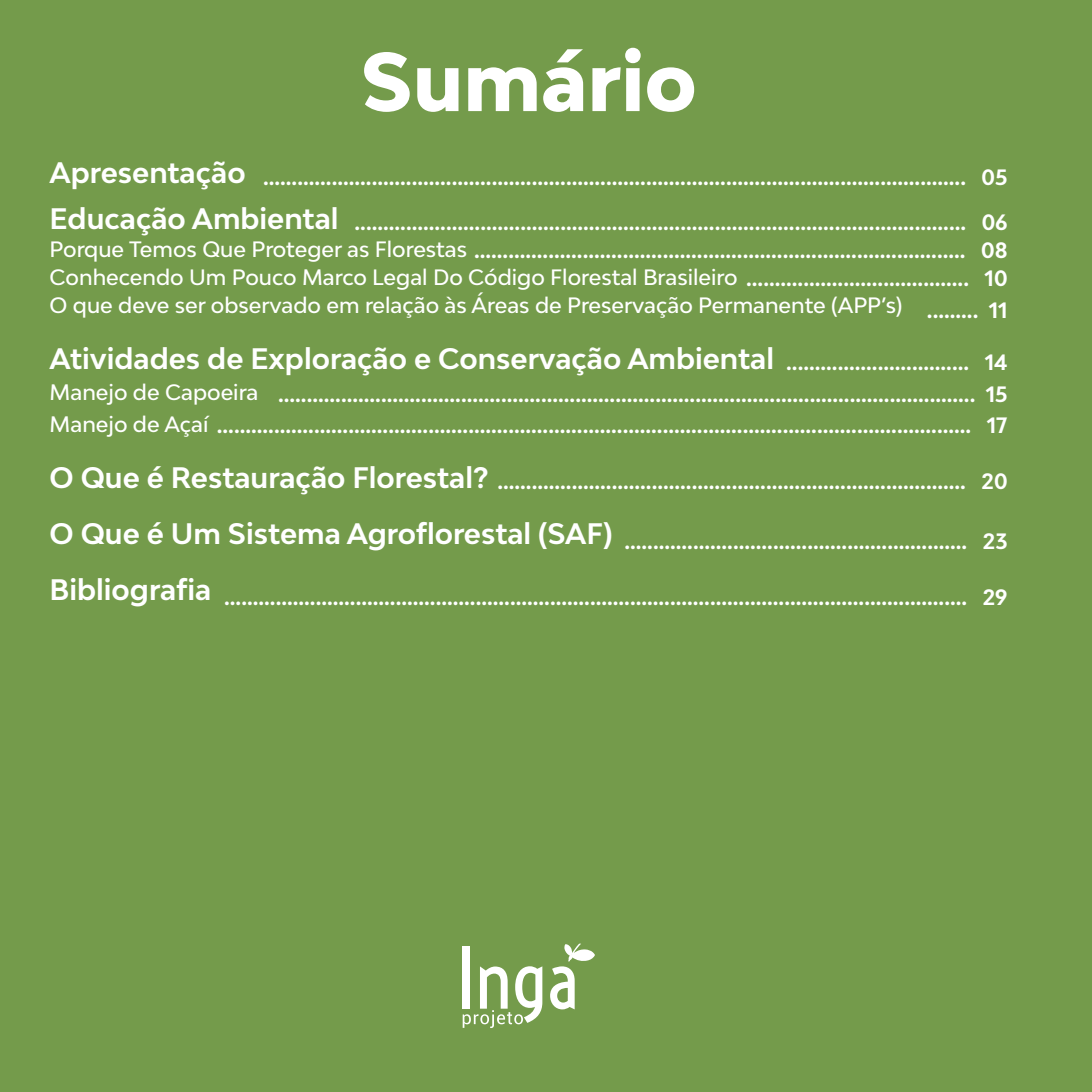
<style>
.page{position:relative;width:1092px;height:1092px;background:#fff}
.page>*{position:absolute;margin:0;border:0;box-sizing:border-box;transform-origin:0 0}
.t1{font:800 78.75px "Bw Modelica";color:#fff}
.t2{font:700 28px/56px "Bw Modelica";color:#fff}
.t3{font:700 21px/33.1px "Bw Modelica";color:#fff;text-align:right}
.t4{font:500 21px/27.3px "Bw Modelica";color:#fff;text-align:justify}
.s1{font-weight:700}
.s2{font-weight:500}
</style>
<div class="page">
<div style="left:0;top:0;width:1091px;height:1091px;background:#749b4b"></div>
<div style="left:462px;top:946px;width:7px;height:62px;background:#fff"></div>
<svg style="left:550px;top:943px;width:45px;height:66px"></svg>
<svg style="left:462px;top:966px;width:80px;height:61px"></svg>
<h1 class="t1" style="left:360px;top:31px;width:338px">Sumário</h1>
<h2 class="t2" style="left:50px;top:149px;width:290px;line-height:45.5px">Apresentação<br>Educação Ambiental</h2>
<p class="t4" style="left:50px;top:236px;width:959px">Porque Temos Que Proteger as Florestas <span class="s1">...................................................................................... 08<br></span>Conhecendo Um Pouco Marco Legal Do Código Florestal Brasileiro <span class="s1">....................................... 10<br></span>O que deve ser observado em relação às Áreas de Preservação Permanente (APP’s)</p>
<h2 class="t2" style="left:50px;top:329px;width:726px">Atividades de Exploração e Conservação Ambiental</h2>
<p class="t3" style="left:50px;top:375px;width:959px;text-align:left"><span class="s2">Manejo de Capoeira<br>Manejo de Açaí</span> .................................................................................................................................... 17</p>
<h2 class="t2" style="left:50px;top:448px;width:564px">O Que é Restauração Florestal?<br>O Que é Um Sistema Agroflorestal (SAF)<br>Bibliografia</h2>
<p class="t3" style="left:263px;top:154px;width:746px;line-height:45.5px">........................................................................................................................... 05 ........................................................................................................... 06</p>
<p class="t3" style="left:926px;top:293px;width:82px">......... 11</p>
<p class="t3" style="left:278px;top:346px;width:731px;line-height:31.5px">................................ 14 .......................................................................................................................... 15</p>
<p class="t3" style="left:497px;top:464px;width:511px">.................................................................................. 20</p>
<p class="t3" style="left:624px;top:524px;width:384px">............................................................ 23</p>
<p class="t3" style="left:224px;top:580px;width:784px">.................................................................................................................................. 29</p>
</div>
